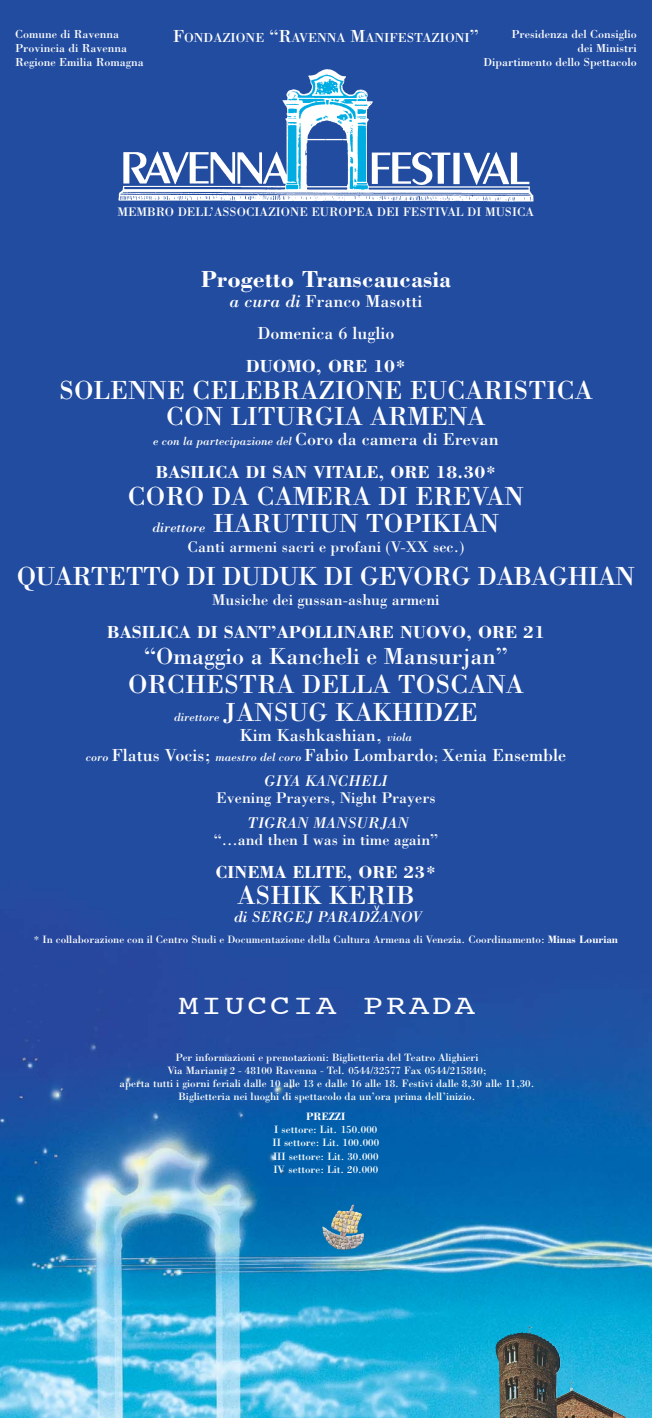
<style>
.page{position:relative;width:652px;height:1418px;background:#fff}
.page>*{position:absolute;margin:0;border:0;box-sizing:border-box;transform-origin:0 0}
.t1{font:28px "Courier";letter-spacing:.08em;color:#fff;scale:1.2 1}
.t2{font:27px/26px "Bodoni";color:#fff;text-align:center}
.t3{font:27px "Bodoni";letter-spacing:-.02em;color:#fff}
.t4{font:24px "Bodoni";color:#fff}
.t5{font:700 24px "Bodoni";color:#fff}
.t6{font:18px/32px "Bodoni";color:#fff;text-align:center}
.t7{font:700 18px "Bodoni";color:#fff}
.t8{font:16px "Bodoni";color:#fff}
.t9{font:italic 16px "Bodoni";color:#fff}
.t10{font:13.5px "Bodoni";color:#fff}
.t11{font:12.8px "Bodoni";color:#fff}
.t12{font:12px/14.4px "Bodoni";color:#fff}
.t13{font:italic 12px "Bodoni";color:#fff}
.t14{font:12px "Helvetica";color:#fff}
.t15{font:11px/13.2px "Bodoni";color:#fff;text-align:center}
.t16{font:700 11px "Bodoni";color:#fff}
.s1{font-size:18px}
.s2{font-style:italic}
.s3{font-style:normal;font-size:18px}
.s4{font-style:italic;font-size:14px}
.s5{font-style:italic;font-size:12px}
.s6{font-size:14px}
.s7{font-weight:700}
</style>
<div class="page">
<img style="left:0;top:0;width:652px;height:1417px">
<img style="left:118px;top:69px;width:417px;height:133px">
<img style="left:496px;top:1325px;width:130px;height:92px">
<img style="left:322px;top:1204px;width:42px;height:45px">
<p class="t10" style="left:173px;top:32px;width:307px"><span class="s1">F</span>ONDAZIONE <span class="s1">“R</span>AVENNA <span class="s1">M</span>ANIFESTAZIONI<span class="s1">”</span></p>
<p class="t12" style="left:15px;top:28px;width:130px">Comune di Ravenna<br>Provincia di Ravenna<br>Regione Emilia Romagna</p>
<p class="t12" style="left:484px;top:28px;width:155px;text-align:right">Presidenza del Consiglio<br>dei Ministri<br>Dipartimento dello Spettacolo</p>
<p class="t11" style="left:117px;top:207px;width:418px">MEMBRO DELL’ASSOCIAZIONE EUROPEA DEI FESTIVAL DI MUSICA</p>
<h3 class="t5" style="left:201px;top:271px;width:252px">Progetto Transcaucasia</h3>
<h3 class="t6" style="left:230px;top:287px;width:194px"><span class="s2">a cura di</span> Franco Masotti<br>Domenica 6 luglio</h3>
<h3 class="t7" style="left:246px;top:360px;width:162px">DUOMO, ORE 10*</h3>
<h2 class="t2" style="left:59px;top:380px;width:535px">SOLENNE CELEBRAZIONE EUCARISTICA<br>CON LITURGIA ARMENA</h2>
<p class="t13" style="left:153px;top:437px;width:347px">e con la partecipazione del <span class="s3">Coro da camera di Erevan</span></p>
<h3 class="t7" style="left:155px;top:466px;width:343px">BASILICA DI SAN VITALE, ORE 18.30*</h3>
<h2 class="t2" style="left:128px;top:485px;width:398px;line-height:27px">CORO DA CAMERA DI EREVAN <span class="s4">direttore</span> HARUTIUN TOPIKIAN</h2>
<h3 class="t8" style="left:188px;top:541px;width:278px">Canti armeni sacri e profani (V-XX sec.)</h3>
<h2 class="t3" style="left:17px;top:567px;width:620px">QUARTETTO DI DUDUK DI GEVORG DABAGHIAN</h2>
<h3 class="t8" style="left:212px;top:594px;width:229px">Musiche dei gussan-ashug armeni</h3>
<h3 class="t7" style="left:107px;top:626px;width:440px">BASILICA DI SANT’APOLLINARE NUOVO, ORE 21</h3>
<h3 class="t4" style="left:144px;top:648px;width:365px">“Omaggio a Kancheli e Mansurjan”</h3>
<h2 class="t2" style="left:128px;top:674px;width:397px">ORCHESTRA DELLA TOSCANA</h2>
<p class="t13" style="left:174px;top:713px;width:47px">direttore</p>
<h2 class="t2" style="left:223px;top:702px;width:256px">JANSUG KAKHIDZE</h2>
<h3 class="t6" style="left:86px;top:727px;width:482px;line-height:20px">Kim Kashkashian, <span class="s5">viola<br>coro</span> Flatus Vocis; <span class="s5">maestro del coro</span> Fabio Lombardo<span class="s6">;</span> Xenia Ensemble</h3>
<h3 class="t9" style="left:264px;top:775px;width:125px">GIYA KANCHELI</h3>
<h3 class="t8" style="left:216px;top:792px;width:221px">Evening Prayers, Night Prayers</h3>
<h3 class="t9" style="left:247px;top:817px;width:163px">TIGRAN MANSURJAN</h3>
<h3 class="t8" style="left:214px;top:834px;width:226px">“…and then I was in time again”</h3>
<h3 class="t7" style="left:215px;top:866px;width:223px">CINEMA ELITE, ORE 23*</h3>
<h2 class="t2" style="left:238px;top:885px;width:178px">ASHIK KERIB</h2>
<h3 class="t9" style="left:234px;top:911px;width:190px">di SERGEJ PARADZANOV</h3>
<p class="t15" style="left:34px;top:934px;width:586px">* In collaborazione con il Centro Studi e Documentazione della Cultura Armena di Venezia. Coordinamento: <span class="s7">Minas Lourian</span></p>
<p class="t14" style="left:380px;top:911px;width:7px;rotate:-180deg">^</p>
<h1 class="t1" style="left:179px;top:993px;width:248px">MIUCCIA PRADA</h1>
<p class="t15" style="left:120px;top:1051px;width:416px">Per informazioni e prenotazioni: Biglietteria del Teatro Alighieri<br>Via Mariani, 2 - 48100 Ravenna - Tel. 0544/32577 Fax 0544/215840;<br>aperta tutti i giorni feriali dalle 10 alle 13 e dalle 16 alle 18. Festivi dalle 8,30 alle 11,30.<br>Biglietteria nei luoghi di spettacolo da un’ora prima dell’inizio.</p>
<p class="t16" style="left:306px;top:1112px;width:41px">PREZZI</p>
<p class="t15" style="left:272px;top:1124px;width:108px;text-align:left">I settore: Lit. 150.000<br>II settore: Lit. 100.000<br>III settore: Lit. 30.000<br>IV settore: Lit. 20.000</p>
</div>
